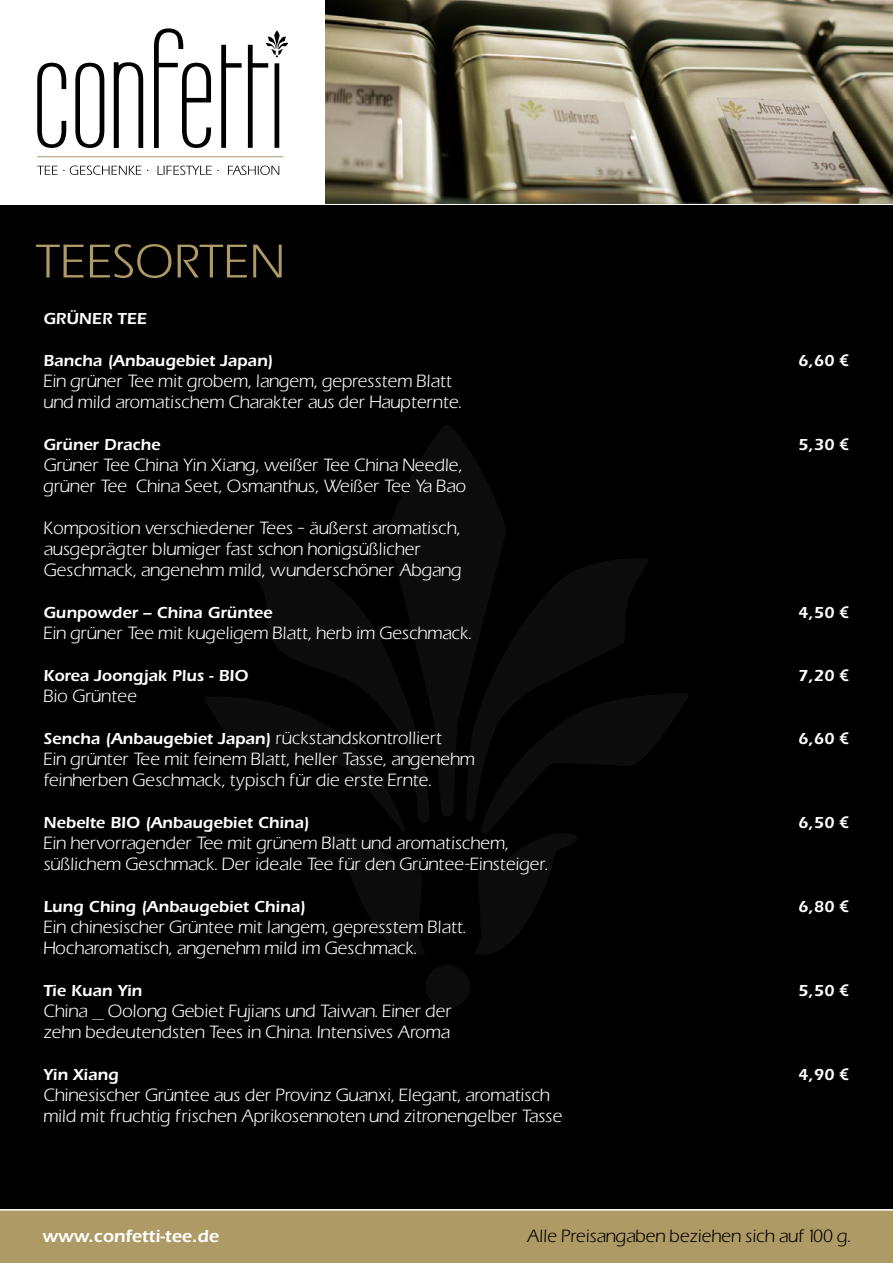
<style>
.page{position:relative;width:893px;height:1263px;background:#fff}
.page>*{position:absolute;margin:0;border:0;box-sizing:border-box;transform-origin:0 0}
.t1{font:600 18px "Itc Eras";color:#fff}
.t2{font:16.5px/21px "Eras";color:#fff}
.t3{font:600 16.5px "Itc Eras";color:#fff}
.t4{font:16.5px "Eras";color:#000}
.s1{font-family:"Europa";font-weight:700}
.s2{font-family:"Eras";font-weight:400}
</style>
<div class="page">
<img style="left:325px;top:0;width:568px;height:203px">
<div style="left:0;top:205px;width:893px;height:1005px;background:#000"></div>
<div style="left:0;top:1209px;width:893px;height:54px;background:#ae9a64"></div>
<svg style="left:37px;top:166px;width:242px;height:9px"></svg>
<hr style="left:37px;top:156px;width:246px;height:1px;background:#ae9a64">
<svg style="left:37px;top:28px;width:251px;height:120px"></svg>
<svg style="left:205px;top:697px;width:220px;height:258px"></svg>
<svg style="left:244px;top:559px;width:185px;height:267px"></svg>
<svg style="left:389px;top:425px;width:117px;height:392px;fill:#0c0c0c"></svg>
<svg style="left:465px;top:558px;width:183px;height:263px;fill:#0c0c0c"></svg>
<svg style="left:426px;top:965px;width:44px;height:43px"></svg>
<svg style="left:474px;top:694px;width:214px;height:260px"></svg>
<svg style="left:36px;top:244px;width:246px;height:34px"></svg>
<p class="t3" style="left:43px;top:309px;width:105px">GRÜNER TEE</p>
<p class="t3" style="left:43px;top:351px;width:231px">Bancha (Anbaugebiet Japan)</p>
<p class="t3" style="left:798px;top:351px;width:52px">6,60 <span class="s1">€</span></p>
<p class="t2" style="left:43px;top:370px;width:420px">Ein grüner Tee mit grobem, langem, gepresstem Blatt und mild aromatischem Charakter aus der Haupternte.</p>
<p class="t3" style="left:43px;top:435px;width:118px">Grüner Drache</p>
<p class="t3" style="left:798px;top:435px;width:52px">5,30 <span class="s1">€</span></p>
<p class="t2" style="left:43px;top:454px;width:424px">Grüner Tee China Yin Xiang, weißer Tee China Needle, grüner Tee China Seet, Osmanthus, Weißer Tee Ya Bao</p>
<p class="t2" style="left:43px;top:517px;width:419px">Komposition verschiedener Tees – äußerst aromatisch, ausgeprägter blumiger fast schon honigsüßlicher<br>Geschmack, angenehm mild, wunderschöner Abgang</p>
<p class="t3" style="left:43px;top:603px;width:230px">Gunpowder – China Grüntee</p>
<p class="t3" style="left:798px;top:603px;width:52px">4,50 <span class="s1">€</span></p>
<p class="t2" style="left:43px;top:622px;width:429px">Ein grüner Tee mit kugeligem Blatt, herb im Geschmack.</p>
<p class="t3" style="left:43px;top:666px;width:206px">Korea Joongjak Plus - BIO</p>
<p class="t3" style="left:798px;top:666px;width:52px">7,20 <span class="s1">€</span></p>
<p class="t2" style="left:43px;top:685px;width:95px">Bio Grüntee</p>
<p class="t3" style="left:43px;top:729px;width:400px">Sencha (Anbaugebiet Japan) <span class="s2">rückstandskontrolliert</span></p>
<p class="t3" style="left:798px;top:729px;width:52px">6,60 <span class="s1">€</span></p>
<p class="t2" style="left:43px;top:748px;width:433px">Ein grünter Tee mit feinem Blatt, heller Tasse, angenehm feinherben Geschmack, typisch für die erste Ernte.</p>
<p class="t3" style="left:43px;top:813px;width:268px">Nebelte BIO (Anbaugebiet China)</p>
<p class="t3" style="left:798px;top:813px;width:52px">6,50 <span class="s1">€</span></p>
<p class="t2" style="left:43px;top:832px;width:506px">Ein hervorragender Tee mit grünem Blatt und aromatischem, süßlichem Geschmack. Der ideale Tee für den Grüntee-Einsteiger.</p>
<p class="t3" style="left:43px;top:897px;width:264px">Lung Ching (Anbaugebiet China)</p>
<p class="t3" style="left:798px;top:897px;width:52px">6,80 <span class="s1">€</span></p>
<p class="t2" style="left:43px;top:916px;width:424px">Ein chinesischer Grüntee mit langem, gepresstem Blatt.<br>Hocharomatisch, angenehm mild im Geschmack.</p>
<p class="t3" style="left:43px;top:981px;width:100px">Tie Kuan Yin</p>
<p class="t3" style="left:798px;top:981px;width:52px">5,50 <span class="s1">€</span></p>
<p class="t2" style="left:43px;top:1000px;width:410px">China _ Oolong Gebiet Fujians und Taiwan. Einer der zehn bedeutendsten Tees in China. Intensives Aroma</p>
<p class="t3" style="left:43px;top:1065px;width:77px">Yin Xiang</p>
<p class="t3" style="left:798px;top:1065px;width:52px">4,90 <span class="s1">€</span></p>
<p class="t2" style="left:43px;top:1084px;width:520px">Chinesischer Grüntee aus der Provinz Guanxi, Elegant, aromatisch mild mit fruchtig frischen Aprikosennoten und zitronengelber Tasse</p>
<p class="t1" style="left:43px;top:1225px;width:178px">www.confetti-tee.de</p>
<p class="t4" style="left:526px;top:1225px;width:326px">Alle Preisangaben beziehen sich auf 100 g.</p>
</div>
